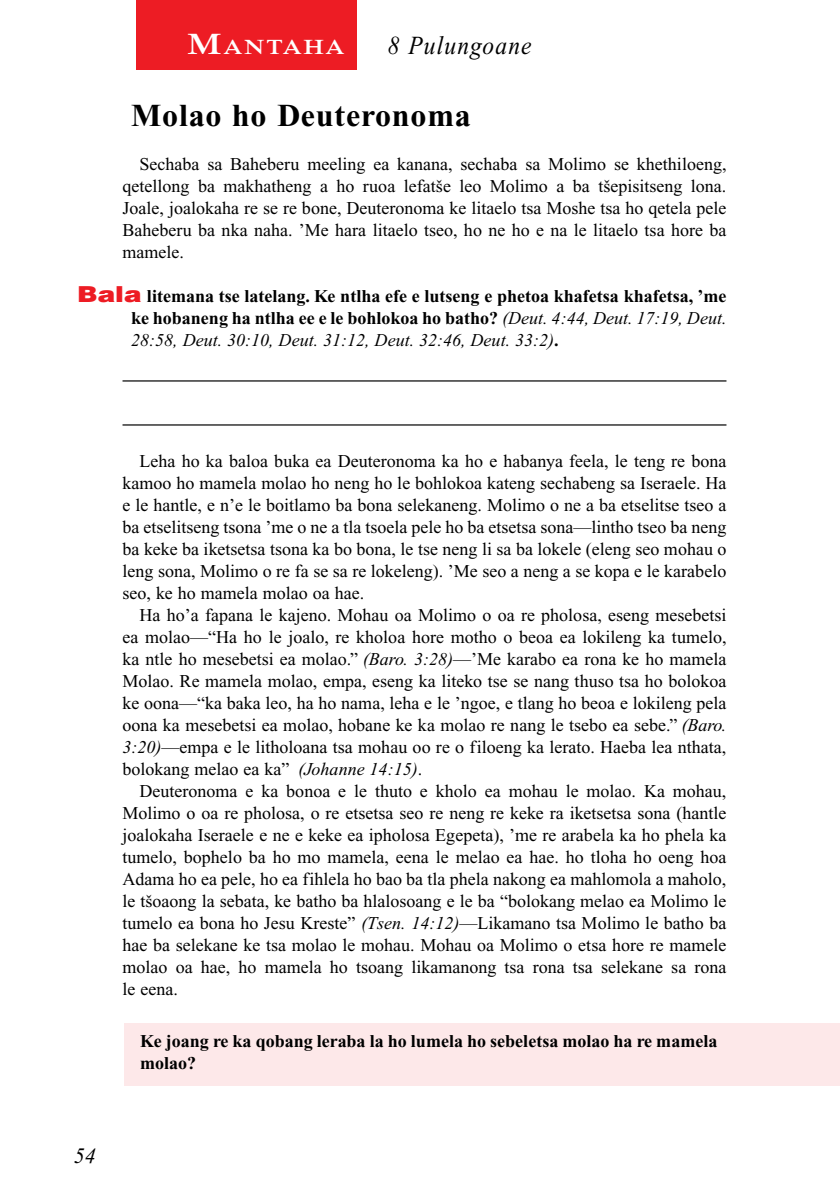
<style>
.page{position:relative;width:840px;height:1191px;background:#fff}
.page>*{position:absolute;margin:0;border:0;box-sizing:border-box;transform-origin:0 0}
.t1{font:700 32px "Times New Roman PS Std";letter-spacing:.025em;color:#000}
.t2{font:italic 26px "Times New Roman PS Std";letter-spacing:.05em;color:#000;scale:.9 1}
.t3{font:italic 22px "Times New Roman PS Std";color:#000}
.t4{font:600 21px "Times NRMT Std";letter-spacing:.07em;color:#fff;scale:1.1 1}
.t5{font:18px/22px "Times New Roman PS Std";color:#000;text-align:justify}
.t6{font:700 18px/22px "Times New Roman PS Std";color:#000;text-align:justify}
.s1{font-size:30px}
.s2{font-family:"Helvetica LT Std";font-weight:900;font-size:22px;color:#ed1c24}
.s3{font-weight:400;font-style:italic}
.s4{font-style:italic}
</style>
<div class="page">
<div style="left:136px;top:0;width:220px;height:69px;background:#ed1c24"></div>
<div style="left:125px;top:1023px;width:714px;height:62px;background:#fde8e9"></div>
<hr style="left:122px;top:380px;width:604px;height:1px;background:#000">
<hr style="left:122px;top:424px;width:604px;height:1px;background:#000">
<p class="t4" style="left:187px;top:35px;width:145px"><span class="s1">M</span>ANTAHA</p>
<h2 class="t2" style="left:388px;top:32px;width:161px">8 Pulungoane</h2>
<h1 class="t1" style="left:131px;top:97px;width:341px">Molao ho Deuteronoma</h1>
<p class="t5" style="left:122px;top:153px;width:605px;text-indent:17px">Sechaba sa Baheberu meeling ea kanana, sechaba sa Molimo se khethiloeng, qetellong ba makhatheng a ho ruoa lefatše leo Molimo a ba tšepisitseng lona.<br>Joale, joalokaha re se re bone, Deuteronoma ke litaelo tsa Moshe tsa ho qetela pele Baheberu ba nka naha. ’Me hara litaelo tseo, ho ne ho e na le litaelo tsa hore ba mamele.</p>
<p class="t6" style="left:131px;top:285px;width:596px;text-indent:-54px"><span class="s2">Bala</span> litemana tse latelang. Ke ntlha efe e lutseng e phetoa khafetsa khafetsa, ’me ke hobaneng ha ntlha ee e le bohlokoa ho batho? <span class="s3">(Deut. 4:44, Deut. 17:19, Deut.<br>28:58, Deut. 30:10, Deut. 31:12, Deut. 32:46, Deut. 33:2)</span>.</p>
<p class="t5" style="left:122px;top:450px;width:605px;text-indent:17px">Leha ho ka baloa buka ea Deuteronoma ka ho e habanya feela, le teng re bona kamoo ho mamela molao ho neng ho le bohlokoa kateng sechabeng sa Iseraele. Ha e le hantle, e n’e le boitlamo ba bona selekaneng. Molimo o ne a ba etselitse tseo a ba etselitseng tsona ’me o ne a tla tsoela pele ho ba etsetsa sona—lintho tseo ba neng ba keke ba iketsetsa tsona ka bo bona, le tse neng li sa ba lokele (eleng seo mohau o leng sona, Molimo o re fa se sa re lokeleng). ’Me seo a neng a se kopa e le karabelo seo, ke ho mamela molao oa hae.</p>
<p class="t5" style="left:122px;top:604px;width:605px;text-indent:17px">Ha ho’a fapana le kajeno. Mohau oa Molimo o oa re pholosa, eseng mesebetsi ea molao—“Ha ho le joalo, re kholoa hore motho o beoa ea lokileng ka tumelo, ka ntle ho mesebetsi ea molao.” <span class="s4">(Baro. 3:28)</span>—’Me karabo ea rona ke ho mamela Molao. Re mamela molao, empa, eseng ka liteko tse se nang thuso tsa ho bolokoa ke oona—“ka baka leo, ha ho nama, leha e le ’ngoe, e tlang ho beoa e lokileng pela oona ka mesebetsi ea molao, hobane ke ka molao re nang le tsebo ea sebe.” <span class="s4">(Baro.<br>3:20)</span>—empa e le litholoana tsa mohau oo re o filoeng ka lerato. Haeba lea nthata, bolokang melao ea ka” <span class="s4">(Johanne 14:15)</span>.</p>
<p class="t5" style="left:122px;top:780px;width:605px;text-indent:17px">Deuteronoma e ka bonoa e le thuto e kholo ea mohau le molao. Ka mohau, Molimo o oa re pholosa, o re etsetsa seo re neng re keke ra iketsetsa sona (hantle joalokaha Iseraele e ne e keke ea ipholosa Egepeta), ’me re arabela ka ho phela ka tumelo, bophelo ba ho mo mamela, eena le melao ea hae. ho tloha ho oeng hoa Adama ho ea pele, ho ea fihlela ho bao ba tla phela nakong ea mahlomola a maholo, le tšoaong la sebata, ke batho ba hlalosoang e le ba “bolokang melao ea Molimo le tumelo ea bona ho Jesu Kreste” <span class="s4">(Tsen. 14:12)</span>—Likamano tsa Molimo le batho ba hae ba selekane ke tsa molao le mohau. Mohau oa Molimo o etsa hore re mamele molao oa hae, ho mamela ho tsoang likamanong tsa rona tsa selekane sa rona le eena.</p>
<p class="t6" style="left:140px;top:1029px;width:578px">Ke joang re ka qobang leraba la ho lumela ho sebeletsa molao ha re mamela molao?</p>
<p class="t3" style="left:74px;top:1144px;width:23px">54</p>
</div>
